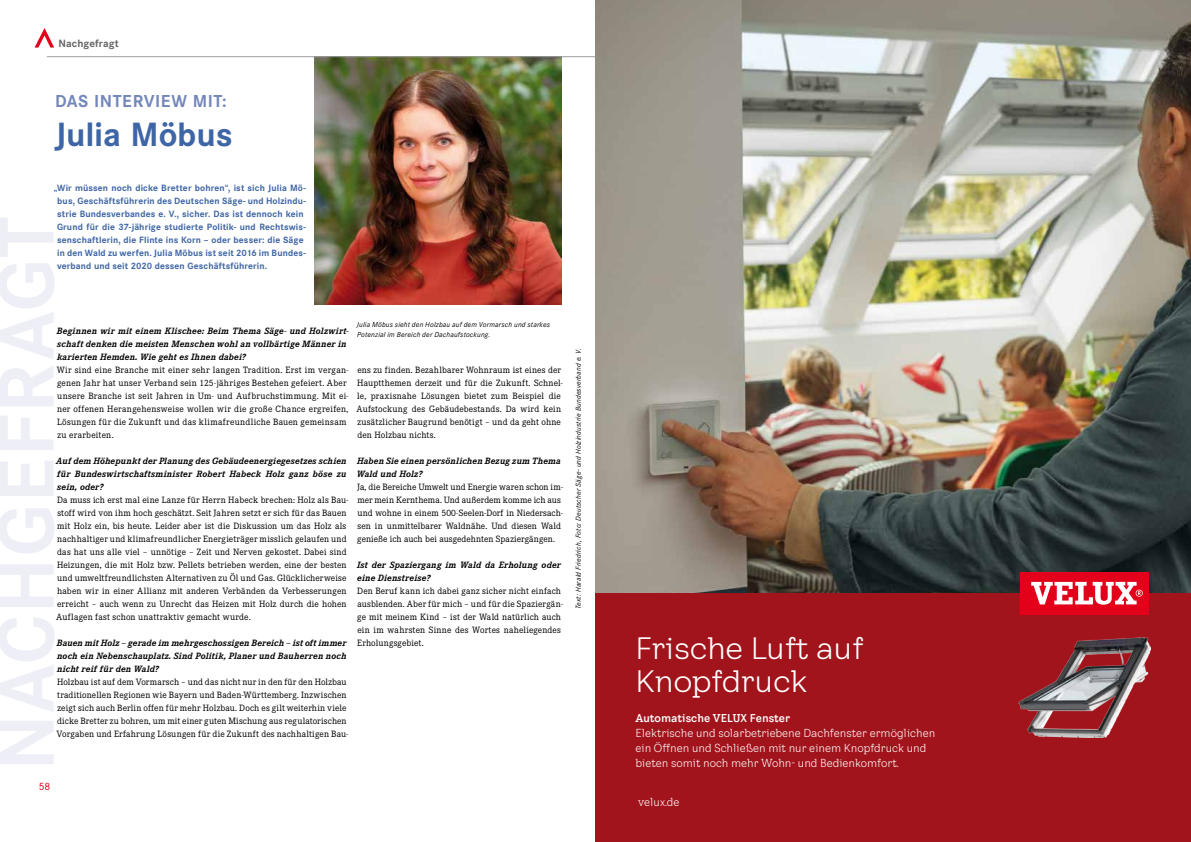
<style>
.page{position:relative;width:1191px;height:842px;background:#fff}
.page>*{position:absolute;margin:0;border:0;box-sizing:border-box;transform-origin:0 0}
.t1{font:700 35px "Corporate S Pro";letter-spacing:-.005em;color:#3e65a5}
.t2{font:30.2px/33.2px "VELUX Transform Headline";color:#fff}
.t3{font:700 18px "Corporate S Pro";letter-spacing:.025em;color:#7487bb}
.t4{font:11.1px/15.1px "VELUX Transform";color:#fff}
.t5{font:700 11.1px "VELUX Transform";color:#fff}
.t6{font:700 11px "Corporate S Pro";letter-spacing:.005em;color:#646567}
.t7{font:11px "Corporate S Pro";color:#e2001a}
.t8{font:9.5px/13px "Corporate E Pro";letter-spacing:.015em;color:#000}
.t9{font:italic 700 9.5px/13px "Corporate E Pro";letter-spacing:.015em;color:#000}
.t10{font:700 9.5px/13px "Corporate S Pro";letter-spacing:.015em;color:#3e65a5}
.t11{font:italic 7.5px/10px "Corporate S Pro";letter-spacing:.025em;color:#000}
</style>
<div class="page">
<img style="left:595px;top:0;width:596px;height:593px">
<div style="left:595px;top:593px;width:596px;height:249px;background:#a2141c"></div>
<img style="left:1018px;top:637px;width:132px;height:100px">
<div style="left:1020px;top:572px;width:128px;height:43px;background:#e2001a"></div>
<svg style="left:1031px;top:582px;width:111px;height:23px"></svg>
<img style="left:314px;top:57px;width:247px;height:247px">
<svg style="left:35px;top:28px;width:19px;height:20px"></svg>
<hr style="left:47px;top:56px;width:548px;height:1px;background:#9c9e9f">
<p class="t6" style="left:58px;top:35px;width:62px">Nachgefragt</p>
<h3 class="t3" style="left:55px;top:87px;width:173px">DAS INTERVIEW MIT:</h3>
<h1 class="t1" style="left:55px;top:107px;width:179px">Julia Möbus</h1>
<p class="t10" style="left:57px;top:181px;width:250px;text-indent:-3px">„Wir müssen noch dicke Bretter bohren“, ist sich Julia Mö&shy;bus, Geschäftsführerin des Deutschen Säge- und Holzindu&shy;strie Bundesverbandes e. V., sicher. Das ist dennoch kein Grund für die 37-jährige studierte Politik- und Rechtswis&shy;senschaftlerin, die Flinte ins Korn – oder besser: die Säge in den Wald zu werfen. Julia Möbus ist seit 2016 im Bundes&shy;verband und seit 2020 dessen Geschäftsführerin.</p>
<p class="t11" style="left:357px;top:319px;width:195px">Julia Möbus sieht den Holzbau auf dem Vormarsch und starkes<br>Potenzial im Bereich der Dachaufstockung.</p>
<p class="t9" style="left:57px;top:324px;width:293px">Beginnen wir mit einem Klischee: Beim Thema Säge- und Holzwirt&shy;schaft denken die meisten Menschen wohl an vollbärtige Männer in karierten Hemden. Wie geht es Ihnen dabei?</p>
<p class="t8" style="left:57px;top:363px;width:293px">Wir sind eine Branche mit einer sehr langen Tradition. Erst im vergan&shy;genen Jahr hat unser Verband sein 125-jähriges Bestehen gefeiert. Aber unsere Branche ist seit Jahren in Um- und Aufbruchstimmung. Mit ei&shy;ner offenen Herangehensweise wollen wir die große Chance ergreifen, Lösungen für die Zukunft und das klimafreundliche Bauen gemeinsam zu erarbeiten.</p>
<p class="t9" style="left:56px;top:454px;width:292px;text-align:justify">Auf dem Höhepunkt der Planung des Gebäudeenergiegesetzes schien für Bundeswirtschaftsminister Robert Habeck Holz ganz böse zu sein, oder?</p>
<p class="t8" style="left:56px;top:493px;width:294px">Da muss ich erst mal eine Lanze für Herrn Habeck brechen: Holz als Bau&shy;stoff wird von ihm hoch geschätzt. Seit Jahren setzt er sich für das Bauen mit Holz ein, bis heute. Leider aber ist die Diskussion um das Holz als nachhaltiger und klimafreundlicher Energieträger misslich gelaufen und das hat uns alle viel – unnötige – Zeit und Nerven gekostet. Dabei sind Heizungen, die mit Holz bzw. Pellets betrieben werden, eine der besten und umweltfreundlichsten Alternativen zu Öl und Gas. Glücklicherweise haben wir in einer Allianz mit anderen Verbänden da Verbesserungen erreicht – auch wenn zu Unrecht das Heizen mit Holz durch die hohen Auflagen fast schon unattraktiv gemacht wurde.</p>
<p class="t9" style="left:57px;top:636px;width:291px;text-align:justify">Bauen mit Holz – gerade im mehrgeschossigen Bereich – ist oft immer noch ein Nebenschauplatz. Sind Politik, Planer und Bauherren noch nicht reif für den Wald?</p>
<p class="t8" style="left:57px;top:675px;width:293px">Holzbau ist auf dem Vormarsch – und das nicht nur in den für den Holzbau traditionellen Regionen wie Bayern und Baden-Württemberg. Inzwischen zeigt sich auch Berlin offen für mehr Holzbau. Doch es gilt weiterhin viele dicke Bretter zu bohren, um mit einer guten Mischung aus regulatorischen Vorgaben und Erfahrung Lösungen für die Zukunft des nachhaltigen Bau-</p>
<p class="t8" style="left:356px;top:363px;width:208px">ens zu finden. Bezahlbarer Wohnraum ist eines der Hauptthemen derzeit und für die Zukunft. Schnel&shy;le, praxisnahe Lösungen bietet zum Beispiel die Aufstockung des Gebäudebestands. Da wird kein zusätzlicher Baugrund benötigt – und da geht ohne den Holzbau nichts.</p>
<p class="t9" style="left:357px;top:454px;width:206px">Haben Sie einen persönlichen Bezug zum Thema<br>Wald und Holz?</p>
<p class="t8" style="left:357px;top:480px;width:207px">Ja, die Bereiche Umwelt und Energie waren schon im&shy;mer mein Kernthema. Und außerdem komme ich aus und wohne in einem 500-Seelen-Dorf in Niedersach&shy;sen in unmittelbarer Waldnähe. Und diesen Wald genieße ich auch bei ausgedehnten Spaziergängen.</p>
<p class="t9" style="left:357px;top:558px;width:205px">Ist der Spaziergang im Wald da Erholung oder eine Dienstreise?</p>
<p class="t8" style="left:357px;top:584px;width:207px">Den Beruf kann ich dabei ganz sicher nicht einfach ausblenden. Aber für mich – und für die Spaziergän&shy;ge mit meinem Kind – ist der Wald natürlich auch ein im wahrsten Sinne des Wortes naheliegendes Erholungsgebiet.</p>
<p class="t11" style="left:573px;top:609px;width:262px;rotate:-90deg">Text: Harald Friedrich, Foto: Deutscher Säge- und Holzindustrie Bundesverband e. V.</p>
<p class="t7" style="left:39px;top:778px;width:13px">58</p>
<h2 class="t2" style="left:635px;top:631px;width:230px">Frische Luft auf<br>Knopfdruck</h2>
<p class="t5" style="left:635px;top:711px;width:156px">Automatische VELUX Fenster</p>
<p class="t4" style="left:635px;top:725px;width:301px">Elektrische und solarbetriebene Dachfenster ermöglichen ein Öffnen und Schließen mit nur einem Knopfdruck und bieten somit noch mehr Wohn- und Bedienkomfort.</p>
<p class="t4" style="left:638px;top:794px;width:43px">velux.de</p>
</div>
